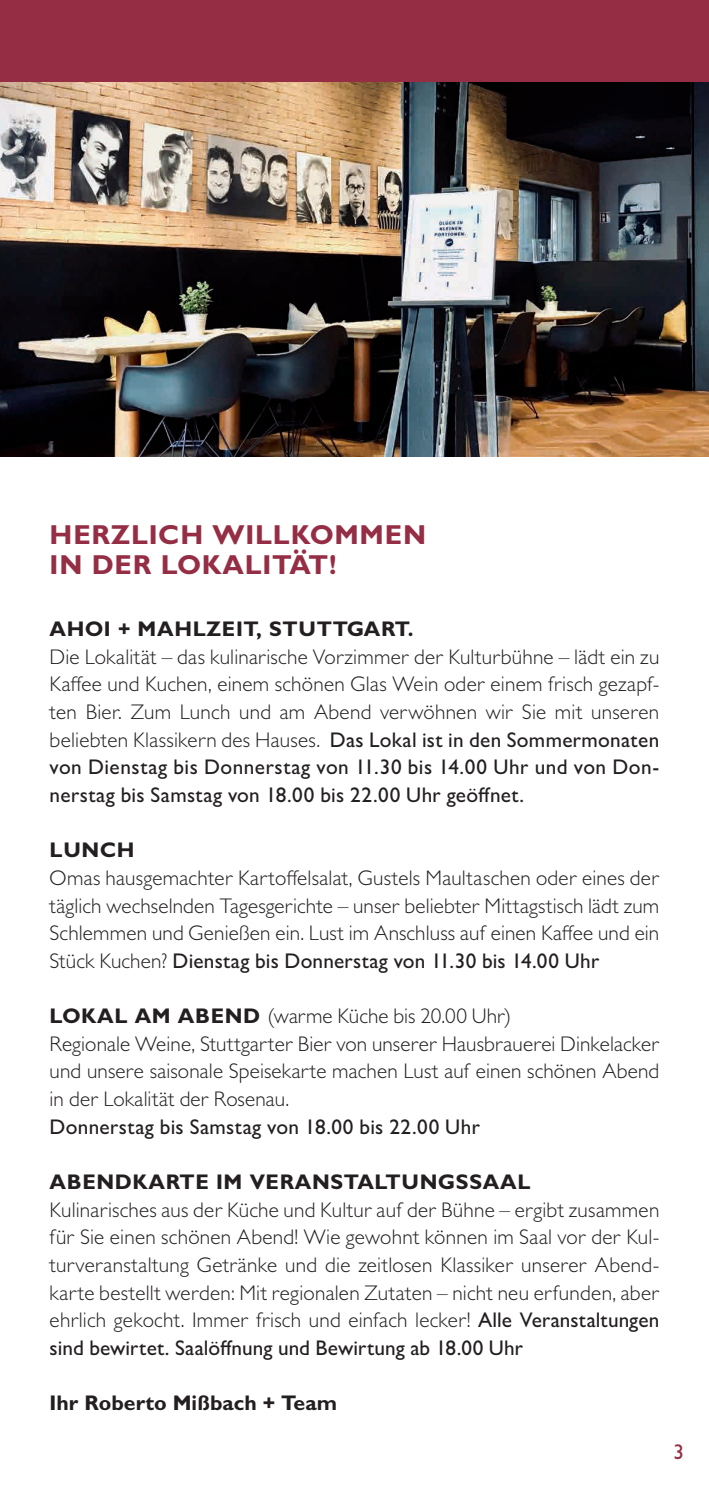
<style>
.page{position:relative;width:709px;height:1489px;background:#fff}
.page>*{position:absolute;margin:0;border:0;box-sizing:border-box;transform-origin:0 0}
.t1{font:700 27.5px/30px "Gill Sans MT Std";letter-spacing:.03em;color:#952e45}
.t2{font:300 21.25px/27.8px "Gill Sans MT Std";letter-spacing:.005em;color:#231f20;text-align:justify}
.t3{font:700 21.25px "Gill Sans MT Std";letter-spacing:.03em;color:#231f20}
.t4{font:500 21.25px "Gill Sans MT Std";letter-spacing:.015em;color:#231f20}
.t5{font:700 21.25px "Gill Sans MT Std";color:#231f20}
.t6{font:500 21.25px "Gill Sans MT Std";color:#952e45}
.s1{font-weight:500}
.s2{font-weight:700}
</style>
<div class="page">
<div style="left:0;top:0;width:709px;height:83px;background:#952e45"></div>
<img style="left:0;top:83px;width:709px;height:373px">
<p class="t1" style="left:50px;top:519px;width:378px">HERZLICH WILLKOMMEN<br>IN DER LOKALITÄT!</p>
<p class="t3" style="left:50px;top:615px;width:365px">AHOI + MAHLZEIT, STUTTGART.</p>
<p class="t2" style="left:50px;top:642px;width:611px">Die Lokalität – das kulinarische Vorzimmer der Kulturbühne – lädt ein zu Kaffee und Kuchen, einem schönen Glas Wein oder einem frisch gezapf&shy;ten Bier. Zum Lunch und am Abend verwöhnen wir Sie mit unseren beliebten Klassikern des Hauses. <span class="s1">Das Lokal ist in den Sommermonaten von Dienstag bis Donnerstag von 11.30 bis 14.00 Uhr und von Don&shy;nerstag bis Samstag von 18.00 bis 22.00 Uhr geöffnet.</span></p>
<p class="t3" style="left:50px;top:836px;width:86px">LUNCH</p>
<p class="t2" style="left:50px;top:863px;width:611px">Omas hausgemachter Kartoffelsalat, Gustels Maultaschen oder eines der täglich wechselnden Tagesgerichte – unser beliebter Mittagstisch lädt zum Schlemmen und Genießen ein. Lust im Anschluss auf einen Kaffee und ein Stück Kuchen? <span class="s1">Dienstag bis Donnerstag von 11.30 bis 14.00 Uhr</span></p>
<p class="t2" style="left:50px;top:1001px;width:611px;text-align:left"><span class="s2">LOKAL AM ABEND</span> (warme Küche bis 20.00 Uhr)<br>Regionale Weine, Stuttgarter Bier von unserer Hausbrauerei Dinkelacker und unsere saisonale Speisekarte machen Lust auf einen schönen Abend in der Lokalität der Rosenau.</p>
<p class="t4" style="left:50px;top:1113px;width:432px">Donnerstag bis Samstag von 18.00 bis 22.00 Uhr</p>
<p class="t3" style="left:50px;top:1168px;width:482px">ABENDKARTE IM VERANSTALTUNGSSAAL</p>
<p class="t2" style="left:50px;top:1195px;width:611px">Kulinarisches aus der Küche und Kultur auf der Bühne – ergibt zusammen für Sie einen schönen Abend! Wie gewohnt können im Saal vor der Kul&shy;turveranstaltung Getränke und die zeitlosen Klassiker unserer Abend&shy;karte bestellt werden: Mit regionalen Zutaten – nicht neu erfunden, aber ehrlich gekocht. Immer frisch und einfach lecker! <span class="s1">Alle Veranstaltungen sind bewirtet. Saalöffnung und Bewirtung ab 18.00 Uhr</span></p>
<p class="t5" style="left:50px;top:1389px;width:289px">Ihr Roberto Mißbach + Team</p>
<p class="t6" style="left:673px;top:1438px;width:12px">3</p>
</div>
